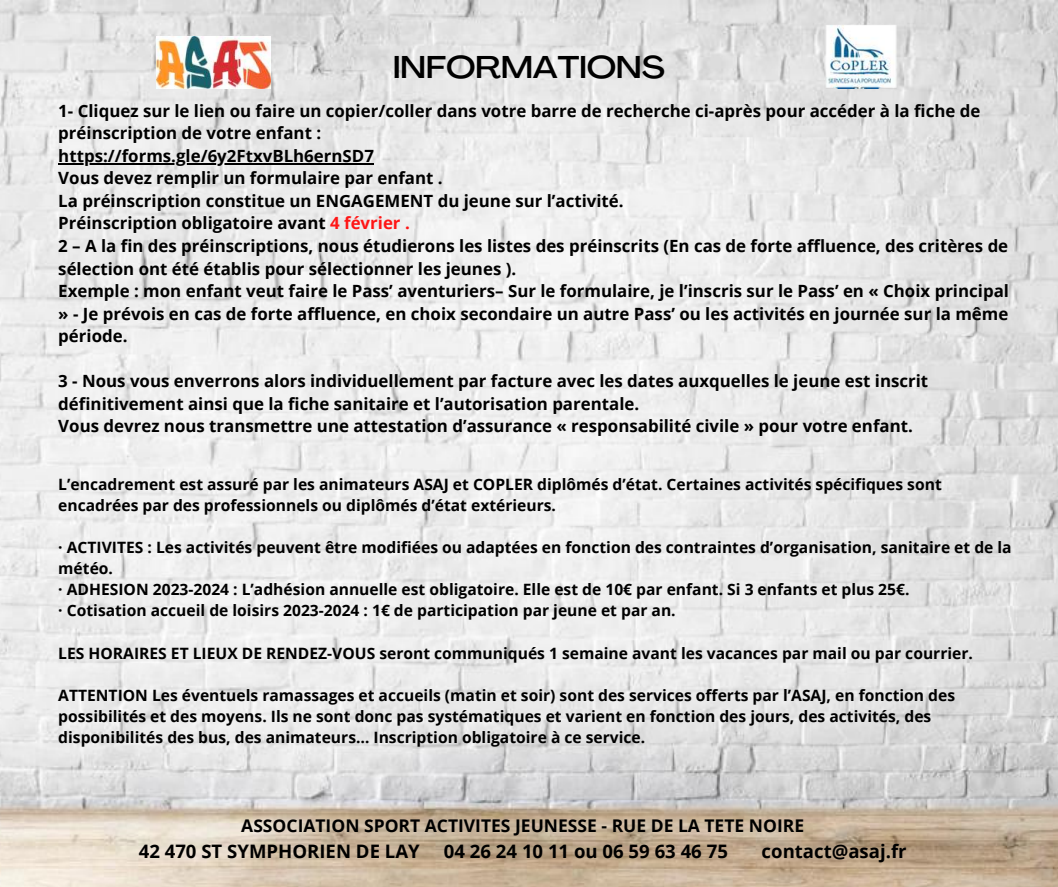
<style>
.page{position:relative;width:1058px;height:887px;background:#fff}
.page>*{position:absolute;margin:0;border:0;box-sizing:border-box;transform-origin:0 0}
.t1{font:500 expanded 31.05px "Agrandir";color:#000}
.t2{font:700 18.6px "Open Sans";color:#000}
.t3{font:700 17.55px "Open Sans";color:#000}
.t4{font:700 16.8px/22.5px "Open Sans";color:#000}
.t5{font:700 15.6px/21px "Open Sans";color:#000}
.s1{color:#ff1616}
</style>
<div class="page">
<img style="left:0;top:0;width:1058px;height:886px">
<img style="left:156px;top:37px;width:115px;height:51px">
<img style="left:818px;top:25px;width:82px;height:64px">
<hr style="left:58px;top:163px;width:316px;height:1px;background:#000">
<h1 class="t1" style="left:393px;top:48px;width:273px">INFORMATIONS</h1>
<p class="t4" style="left:58px;top:99px;width:952px">1- Cliquez sur le lien ou faire un copier/coller dans votre barre de recherche ci-après pour accéder à la fiche de préinscription de votre enfant :<br>https://forms.gle/6y2FtxvBLh6ernSD7<br>Vous devez remplir un formulaire par enfant .<br>La préinscription constitue un ENGAGEMENT du jeune sur l’activité.<br>Préinscription obligatoire avant <span class="s1">4 février .<br></span>2 – A la fin des préinscriptions, nous étudierons les listes des préinscrits (En cas de forte affluence, des critères de sélection ont été établis pour sélectionner les jeunes ).<br>Exemple : mon enfant veut faire le Pass’ aventuriers– Sur le formulaire, je l’inscris sur le Pass’ en « Choix principal » - Je prévois en cas de forte affluence, en choix secondaire un autre Pass’ ou les activités en journée sur la même période.</p>
<p class="t4" style="left:58px;top:369px;width:871px">3 - Nous vous enverrons alors individuellement par facture avec les dates auxquelles le jeune est inscrit définitivement ainsi que la fiche sanitaire et l’autorisation parentale.<br>Vous devrez nous transmettre une attestation d’assurance « responsabilité civile » pour votre enfant.</p>
<p class="t5" style="left:58px;top:473px;width:885px">L’encadrement est assuré par les animateurs ASAJ et COPLER diplômés d’état. Certaines activités spécifiques sont encadrées par des professionnels ou diplômés d’état extérieurs.</p>
<p class="t5" style="left:58px;top:536px;width:954px">· ACTIVITES : Les activités peuvent être modifiées ou adaptées en fonction des contraintes d’organisation, sanitaire et de la météo.<br>· ADHESION 2023-2024 : L’adhésion annuelle est obligatoire. Elle est de 10€ par enfant. Si 3 enfants et plus 25€.<br>· Cotisation accueil de loisirs 2023-2024 : 1€ de participation par jeune et par an.</p>
<p class="t5" style="left:58px;top:642px;width:916px">LES HORAIRES ET LIEUX DE RENDEZ-VOUS seront communiqués 1 semaine avant les vacances par mail ou par courrier.</p>
<p class="t5" style="left:58px;top:684px;width:898px">ATTENTION Les éventuels ramassages et accueils (matin et soir) sont des services offerts par l’ASAJ, en fonction des possibilités et des moyens. Ils ne sont donc pas systématiques et varient en fonction des jours, des activités, des disponibilités des bus, des animateurs… Inscription obligatoire à ce service.</p>
<p class="t3" style="left:241px;top:813px;width:564px">ASSOCIATION SPORT ACTIVITES JEUNESSE - RUE DE LA TETE NOIRE</p>
<p class="t2" style="left:139px;top:838px;width:282px">42 470 ST SYMPHORIEN DE LAY</p>
<p class="t2" style="left:444px;top:838px;width:285px">04 26 24 10 11 ou 06 59 63 46 75</p>
<p class="t2" style="left:761px;top:838px;width:146px">contact@asaj.fr</p>
</div>
